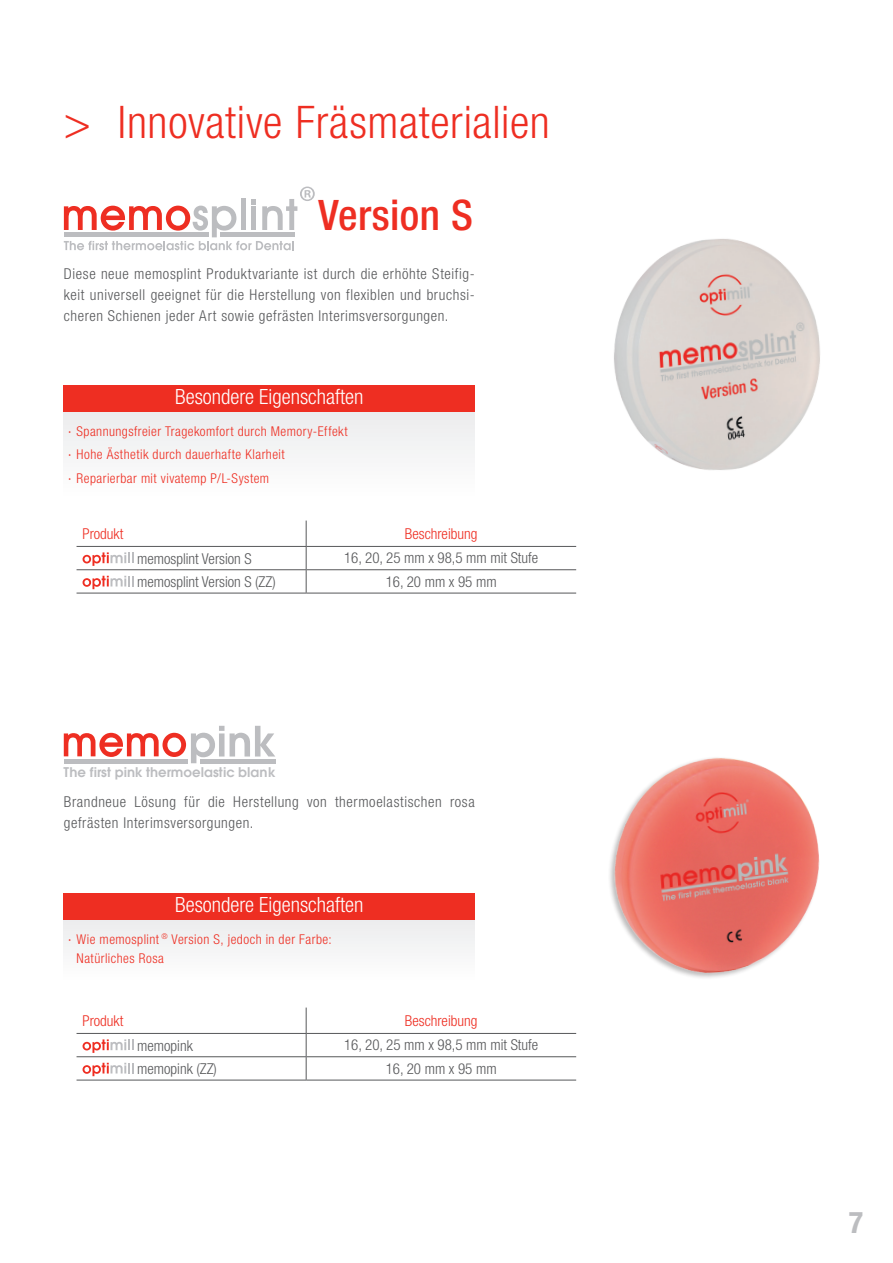
<style>
.page{position:relative;width:893px;height:1263px;background:#fff}
.page>*{position:absolute;margin:0;border:0;box-sizing:border-box;transform-origin:0 0}
.t1{font:300 condensed 45px "Helvetica Neue LT Std";letter-spacing:.015em;color:#ee2e22}
.t2{font:500 condensed 42.15px "Helvetica Neue LT Std";letter-spacing:.01em;color:#ee2e22}
.t3{font:700 condensed 30px "Helvetica Neue LT Std";color:#bcbdc0}
.t4{font:300 condensed 21px "Helvetica Neue LT Std";color:#fff}
.t5{font:300 condensed 15px/21px "Helvetica Neue LT Std";letter-spacing:.04em;color:#57585a;text-align:justify}
.t6{font:300 condensed 15px "Helvetica Neue LT Std";color:#57585a}
.t7{font:300 condensed 15px "Helvetica Neue LT Std";color:#ee2e22}
.t8{font:600 14.7px "Avant Gar Got Itc TEE";color:#bcbdc0}
.t9{font:300 condensed 13.5px/23.7px "Helvetica Neue LT Std";letter-spacing:.035em;color:#ee2e22}
</style>
<div class="page">
<img style="left:609px;top:757px;width:211px;height:221px">
<img style="left:614px;top:239px;width:206px;height:231px">
<svg style="left:64px;top:187px;width:251px;height:63px"></svg>
<hr style="left:77px;top:546px;width:229px;height:1px;background:#57585a">
<hr style="left:306px;top:546px;width:270px;height:1px;background:#57585a">
<hr style="left:77px;top:569px;width:229px;height:1px;background:#57585a">
<hr style="left:306px;top:569px;width:270px;height:1px;background:#57585a">
<hr style="left:77px;top:593px;width:229px;height:1px;background:#57585a">
<hr style="left:306px;top:593px;width:270px;height:1px;background:#57585a">
<svg style="left:306px;top:521px;width:1px;height:72px"></svg>
<svg style="left:83px;top:552px;width:51px;height:14px"></svg>
<svg style="left:83px;top:576px;width:51px;height:13px"></svg>
<hr style="left:77px;top:1033px;width:229px;height:1px;background:#57585a">
<hr style="left:306px;top:1033px;width:270px;height:1px;background:#57585a">
<hr style="left:77px;top:1056px;width:229px;height:1px;background:#57585a">
<hr style="left:306px;top:1056px;width:270px;height:1px;background:#57585a">
<hr style="left:77px;top:1080px;width:229px;height:1px;background:#57585a">
<hr style="left:306px;top:1080px;width:270px;height:1px;background:#57585a">
<svg style="left:306px;top:1007px;width:1px;height:73px"></svg>
<svg style="left:83px;top:1039px;width:51px;height:14px"></svg>
<svg style="left:83px;top:1063px;width:51px;height:13px"></svg>
<div style="left:64px;top:412px;width:411px;height:86px;background:#f5f5f6"></div>
<div style="left:64px;top:919px;width:411px;height:62px;background:#f4f5f5"></div>
<div style="left:64px;top:385px;width:411px;height:26px;background:#ee2e22"></div>
<div style="left:64px;top:893px;width:411px;height:26px;background:#ee2e22"></div>
<hr style="left:200px;top:759px;width:75px;height:4px;background:#bcbdc0">
<svg style="left:64px;top:726px;width:160px;height:37px"></svg>
<svg style="left:230px;top:726px;width:45px;height:30px"></svg>
<h1 class="t1" style="left:64px;top:96px;width:488px">&gt; Innovative Fräsmaterialien</h1>
<h2 class="t2" style="left:318px;top:190px;width:156px">Version S</h2>
<p class="t5" style="left:64px;top:264px;width:413px">Diese neue memosplint Produktvariante ist durch die erhöhte Steifig&shy;keit universell geeignet für die Herstellung von flexiblen und bruchsi&shy;cheren Schienen jeder Art sowie gefrästen Interimsversorgungen.</p>
<h3 class="t4" style="left:175px;top:385px;width:190px">Besondere Eigenschaften</h3>
<p class="t9" style="left:77px;top:419px;width:273px">Spannungsfreier Tragekomfort durch Memory-Effekt<br>Hohe Ästhetik durch dauerhafte Klarheit<br>Reparierbar mit vivatemp P/L-System</p>
<p class="t7" style="left:83px;top:525px;width:42px">Produkt</p>
<p class="t7" style="left:405px;top:525px;width:74px">Beschreibung</p>
<p class="t6" style="left:137px;top:550px;width:116px">memosplint Version S</p>
<p class="t6" style="left:344px;top:549px;width:196px">16, 20, 25 mm x 98,5 mm mit Stufe</p>
<p class="t6" style="left:137px;top:573px;width:140px">memosplint Version S (ZZ)</p>
<p class="t5" style="left:386px;top:571px;width:112px">16, 20 mm x 95 mm</p>
<p class="t8" style="left:64px;top:764px;width:213px">The first pink thermoelastic blank</p>
<p class="t5" style="left:64px;top:791px;width:412px">Brandneue Lösung für die Herstellung von thermoelastischen rosa gefrästen Interimsversorgungen.</p>
<h3 class="t4" style="left:175px;top:893px;width:190px">Besondere Eigenschaften</h3>
<p class="t9" style="left:77px;top:929px;width:257px;line-height:19.5px">Wie memosplint <sup>®</sup> Version S, jedoch in der Farbe:<br>Natürliches Rosa</p>
<p class="t7" style="left:83px;top:1012px;width:42px">Produkt</p>
<p class="t7" style="left:405px;top:1012px;width:74px">Beschreibung</p>
<p class="t6" style="left:137px;top:1037px;width:57px">memopink</p>
<p class="t6" style="left:344px;top:1036px;width:196px">16, 20, 25 mm x 98,5 mm mit Stufe</p>
<p class="t6" style="left:137px;top:1060px;width:81px">memopink (ZZ)</p>
<p class="t5" style="left:386px;top:1058px;width:112px">16, 20 mm x 95 mm</p>
<h3 class="t3" style="left:849px;top:1204px;width:16px">7</h3>
</div>
